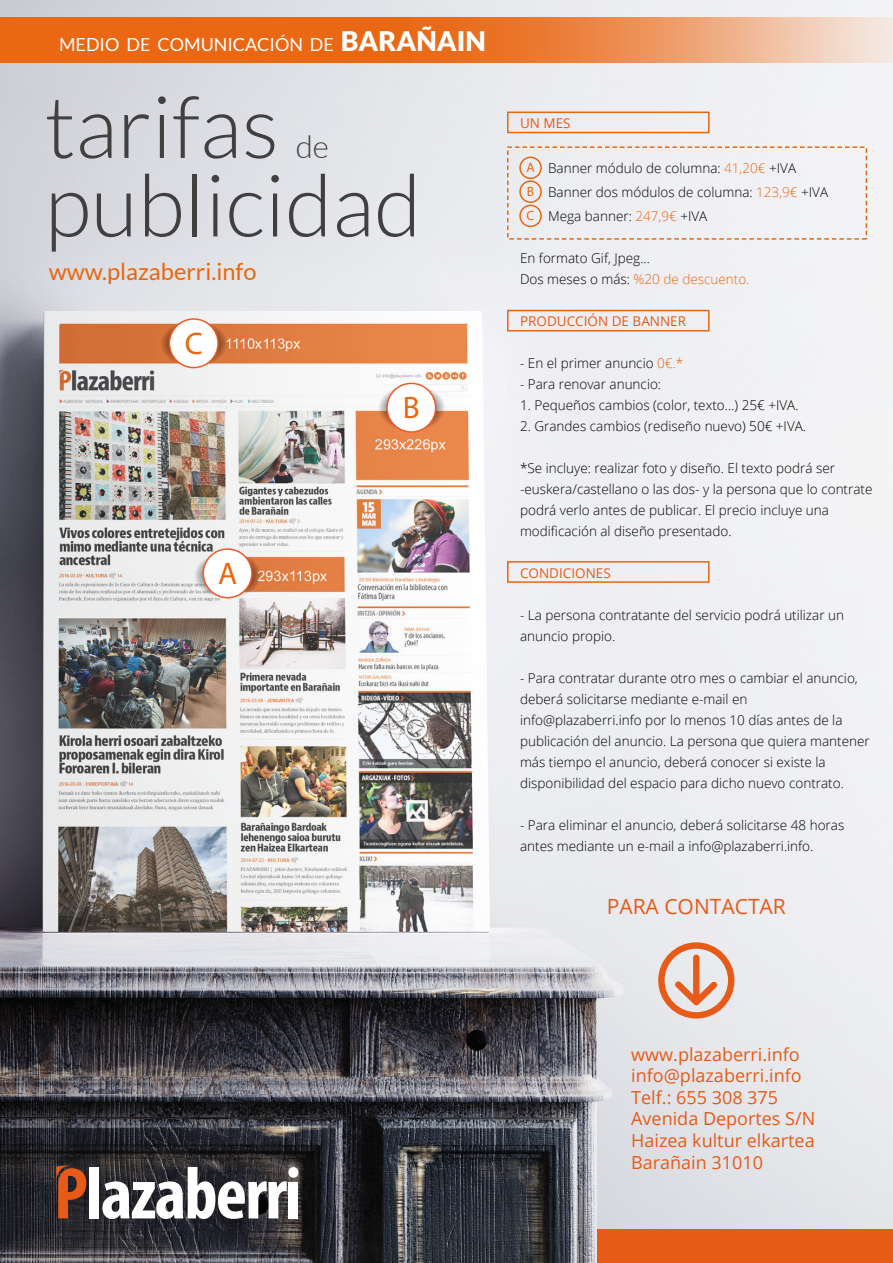
<style>
.page{position:relative;width:893px;height:1263px;background:#fff}
.page>*{position:absolute;margin:0;border:0;box-sizing:border-box;transform-origin:0 0}
.t1{font:300 86.25px "Lato";color:#404041}
.t2{font:300 31.5px "Lato";color:#404041}
.t3{font:31.2px "Myriad Pro";color:#e96710}
.t4{font:23.55px "Lato";color:#e96710}
.t5{font:21px "Open Sans";color:#e75a17}
.t6{font:18px/21.6px "Open Sans";color:#e75a17}
.t7{font:18px "Lato";color:#fff}
.t8{font:300 13.5px/21px "Open Sans";color:#000}
.t9{font:13.5px "Open Sans";color:#e75a17}
.t10{font:13.5px/24px "Myriad Pro";color:#e96710;text-align:justify}
.s1{font-weight:900;font-size:27px}
.s2{color:#e96710}
</style>
<div class="page">
<img style="left:0;top:0;width:893px;height:1263px">
<div style="left:507px;top:146px;width:360px;height:94px;border:2px dashed #e96710"></div>
<svg style="left:187px;top:547px;width:82px;height:56px"></svg>
<svg style="left:153px;top:315px;width:81px;height:56px"></svg>
<svg style="left:370px;top:380px;width:82px;height:56px"></svg>
<div style="left:507px;top:310px;width:203px;height:22px;border:2px solid #e96710"></div>
<div style="left:507px;top:561px;width:203px;height:22px;border:2px solid #e96710"></div>
<div style="left:507px;top:112px;width:203px;height:21px;border:2px solid #e96710"></div>
<div style="left:597px;top:1229px;width:296px;height:34px;background:#e75a17"></div>
<div style="left:519px;top:157px;width:23px;height:22px;border:2px solid #e96710;border-radius:50%"></div>
<div style="left:519px;top:180px;width:23px;height:23px;border:2px solid #e96710;border-radius:50%"></div>
<div style="left:519px;top:205px;width:23px;height:22px;border:2px solid #e96710;border-radius:50%"></div>
<div style="left:203px;top:549px;width:49px;height:49px;background:#fff;border-radius:50%"></div>
<div style="left:203px;top:548px;width:50px;height:50px;border:2px solid #f05a28;border-radius:50%"></div>
<div style="left:387px;top:383px;width:49px;height:49px;background:#fff;border-radius:50%"></div>
<div style="left:386px;top:383px;width:50px;height:50px;border:2px solid #f05a28;border-radius:50%"></div>
<div style="left:169px;top:319px;width:49px;height:49px;background:#fff;border-radius:50%"></div>
<div style="left:169px;top:318px;width:50px;height:50px;border:2px solid #f05a28;border-radius:50%"></div>
<div style="left:89px;top:1167px;width:10px;height:51px;background:#fff"></div>
<svg style="left:102px;top:1167px;width:185px;height:52px"></svg>
<div style="left:289px;top:1182px;width:9px;height:36px;background:#fff"></div>
<div style="left:288px;top:1167px;width:10px;height:11px;background:#fff;border-radius:50%"></div>
<svg style="left:56px;top:1165px;width:30px;height:53px;background:#8d4120"></svg>
<svg style="left:0;top:17px;width:893px;height:46px;background:#ec8442"></svg>
<svg style="left:658px;top:942px;width:76px;height:76px;background:#e8b7a3"></svg>
<h3 class="t7" style="left:59px;top:34px;width:428px">MEDIO DE COMUNICACIÓN DE <span class="s1">BARAÑAIN</span></h3>
<h1 class="t1" style="left:45px;top:81px;width:236px">tarifas</h1>
<h2 class="t2" style="left:296px;top:130px;width:35px">de</h2>
<h1 class="t1" style="left:45px;top:159px;width:378px">publicidad</h1>
<h3 class="t4" style="left:49px;top:259px;width:209px">www.plazaberri.info</h3>
<h3 class="t3" style="left:185px;top:324px;width:20px">C</h3>
<h3 class="t3" style="left:218px;top:554px;width:21px">A</h3>
<h3 class="t3" style="left:403px;top:388px;width:18px">B</h3>
<p class="t9" style="left:520px;top:113px;width:52px">UN MES</p>
<p class="t8" style="left:548px;top:155px;width:282px;line-height:24px">Banner módulo de columna: <span class="s2">41,20€</span> +IVA<br>Banner dos módulos de columna: <span class="s2">123,9€</span> +IVA<br>Mega banner: <span class="s2">247,9€</span> +IVA</p>
<p class="t8" style="left:520px;top:247px;width:231px">En formato Gif, Jpeg...<br>Dos meses o más: <span class="s2">%20 de descuento.</span></p>
<p class="t9" style="left:520px;top:311px;width:168px">PRODUCCIÓN DE BANNER</p>
<p class="t8" style="left:520px;top:352px;width:165px">- En el primer anuncio <span class="s2">0€.*</span></p>
<p class="t8" style="left:520px;top:373px;width:143px">- Para renovar anuncio:</p>
<p class="t8" style="left:520px;top:394px;width:280px">1. Pequeños cambios (color, texto...) 25€ +IVA.</p>
<p class="t8" style="left:520px;top:415px;width:288px">2. Grandes cambios (rediseño nuevo) 50€ +IVA.</p>
<p class="t8" style="left:520px;top:457px;width:354px">*Se incluye: realizar foto y diseño. El texto podrá ser -euskera/castellano o las dos- y la persona que lo contrate podrá verlo antes de publicar. El precio incluye una modificación al diseño presentado.</p>
<p class="t9" style="left:520px;top:563px;width:92px">CONDICIONES</p>
<p class="t8" style="left:520px;top:604px;width:325px">- La persona contratante del servicio podrá utilizar un anuncio propio.</p>
<p class="t8" style="left:520px;top:667px;width:351px">- Para contratar durante otro mes o cambiar el anuncio, deberá solicitarse mediante e-mail en info@plazaberri.info por lo menos 10 días antes de la publicación del anuncio. La persona que quiera mantener más tiempo el anuncio, deberá conocer si existe la disponibilidad del espacio para dicho nuevo contrato.</p>
<p class="t8" style="left:520px;top:814px;width:326px">- Para eliminar el anuncio, deberá solicitarse 48 horas antes mediante un e-mail a info@plazaberri.info.</p>
<p class="t10" style="left:526px;top:156px;width:10px">A B C</p>
<h3 class="t5" style="left:607px;top:892px;width:181px">PARA CONTACTAR</h3>
<h3 class="t6" style="left:631px;top:1043px;width:186px">www.plazaberri.info info@plazaberri.info<br>Telf.: 655 308 375<br>Avenida Deportes S/N<br>Haizea kultur elkartea<br>Barañain 31010</h3>
</div>
